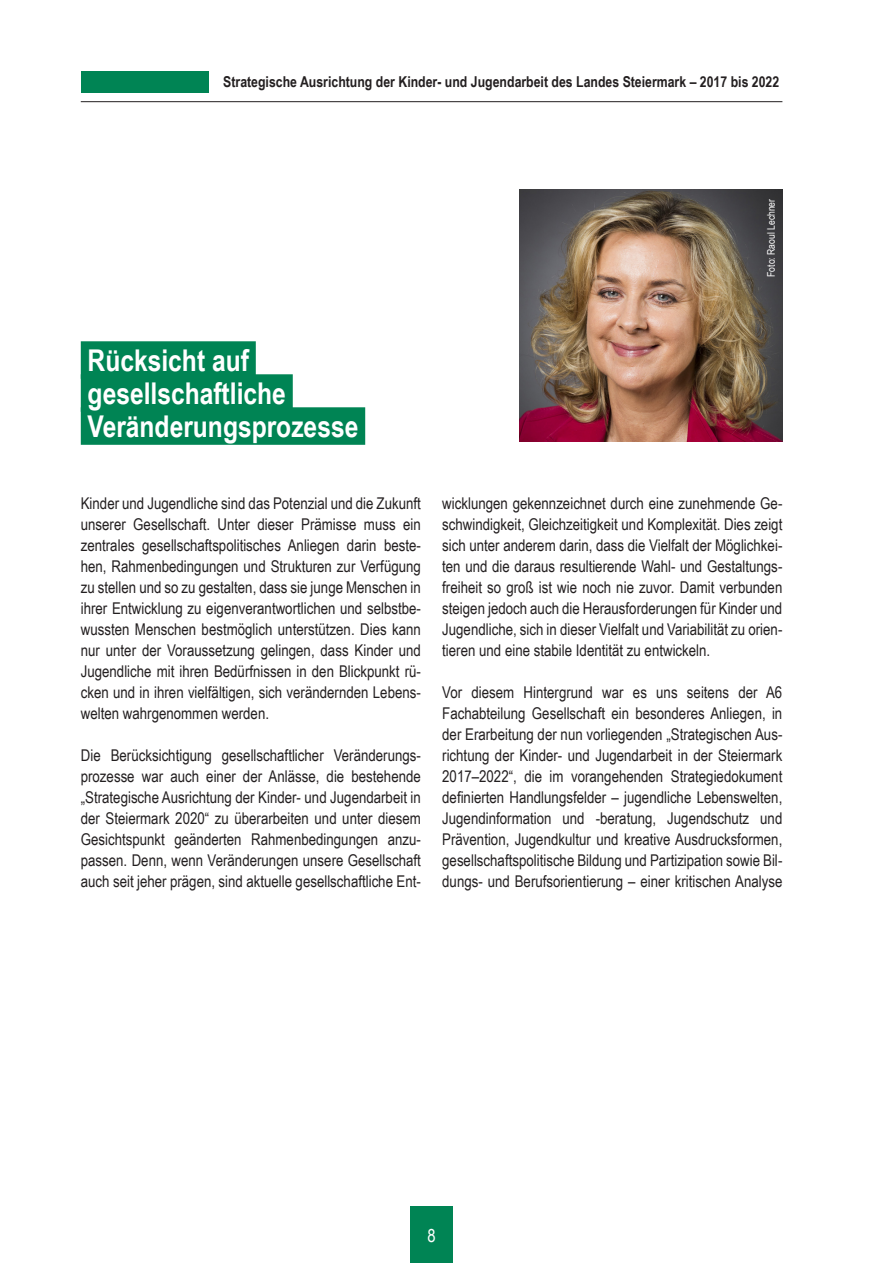
<style>
.page{position:relative;width:893px;height:1263px;background:#fff}
.page>*{position:absolute;margin:0;border:0;box-sizing:border-box;transform-origin:0 0}
.t1{font:700 30px/33px "Arial Narrow";color:#fff}
.t2{font:18px "Arial Narrow";color:#fff}
.t3{font:16.2px/21px "Arial Narrow";color:#231f20;text-align:justify}
.t4{font:700 15px "Arial Narrow";color:#231f20}
.t5{font:10.5px "Arial Narrow";color:#fff}
</style>
<div class="page">
<div style="left:81px;top:71px;width:127px;height:22px;background:#008454"></div>
<hr style="left:81px;top:101px;width:701px;height:1px;background:#231f20">
<div style="left:410px;top:1206px;width:43px;height:57px;background:#008454"></div>
<img style="left:520px;top:190px;width:262px;height:252px">
<div style="left:81px;top:341px;width:175px;height:38px;background:#008454"></div>
<div style="left:81px;top:374px;width:212px;height:38px;background:#008454"></div>
<div style="left:81px;top:407px;width:284px;height:38px;background:#008454"></div>
<p class="t4" style="left:223px;top:71px;width:558px">Strategische Ausrichtung der Kinder- und Jugendarbeit des Landes Steiermark – 2017 bis 2022</p>
<p class="t5" style="left:763px;top:277px;width:80px;rotate:-90deg">Foto: Raoul Lechner</p>
<h1 class="t1" style="left:88px;top:342px;width:272px">Rücksicht auf gesellschaftliche<br>Veränderungsprozesse</h1>
<p class="t3" style="left:81px;top:492px;width:342px">Kinder und Jugendliche sind das Potenzial und die Zukunft unserer Gesellschaft. Unter dieser Prämisse muss ein zentrales gesellschaftspolitisches Anliegen darin beste&shy;hen, Rahmenbedingungen und Strukturen zur Verfügung zu stellen und so zu gestalten, dass sie junge Menschen in ihrer Entwicklung zu eigenverantwortlichen und selbstbe&shy;wussten Menschen bestmöglich unterstützen. Dies kann nur unter der Voraussetzung gelingen, dass Kinder und Jugendliche mit ihren Bedürfnissen in den Blickpunkt rü&shy;cken und in ihren vielfältigen, sich verändernden Lebens&shy;welten wahrgenommen werden.</p>
<p class="t3" style="left:81px;top:744px;width:342px">Die Berücksichtigung gesellschaftlicher Veränderungs&shy;prozesse war auch einer der Anlässe, die bestehende „Strategische Ausrichtung der Kinder- und Jugendarbeit in der Steiermark 2020“ zu überarbeiten und unter diesem Gesichtspunkt geänderten Rahmenbedingungen anzu&shy;passen. Denn, wenn Veränderungen unsere Gesellschaft auch seit jeher prägen, sind aktuelle gesellschaftliche Ent-</p>
<p class="t3" style="left:442px;top:492px;width:342px">wicklungen gekennzeichnet durch eine zunehmende Ge&shy;schwindigkeit, Gleichzeitigkeit und Komplexität. Dies zeigt sich unter anderem darin, dass die Vielfalt der Möglichkei&shy;ten und die daraus resultierende Wahl- und Gestaltungs&shy;freiheit so groß ist wie noch nie zuvor. Damit verbunden steigen jedoch auch die Herausforderungen für Kinder und Jugendliche, sich in dieser Vielfalt und Variabilität zu orien&shy;tieren und eine stabile Identität zu entwickeln.</p>
<p class="t3" style="left:442px;top:681px;width:342px">Vor diesem Hintergrund war es uns seitens der A6<br>Fachabteilung Gesellschaft ein besonderes Anliegen, in der Erarbeitung der nun vorliegenden „Strategischen Aus&shy;richtung der Kinder- und Jugendarbeit in der Steiermark 2017–2022“, die im vorangehenden Strategiedokument definierten Handlungsfelder – jugendliche Lebenswelten, Jugendinformation und -beratung, Jugendschutz und Prävention, Jugendkultur und kreative Ausdrucksformen, gesellschaftspolitische Bildung und Partizipation sowie Bil&shy;dungs- und Berufsorientierung – einer kritischen Analyse</p>
<p class="t2" style="left:427px;top:1222px;width:10px">8</p>
</div>
